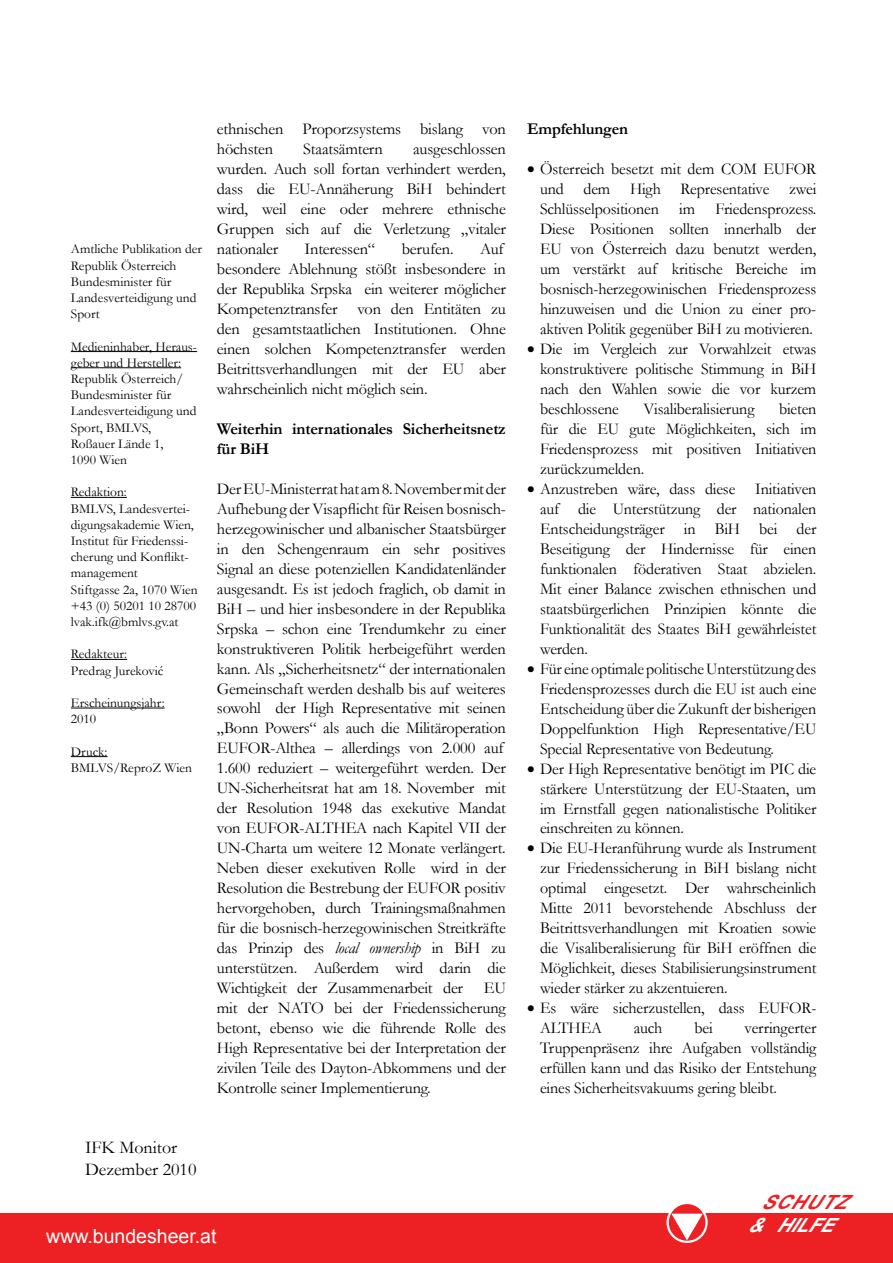
<style>
.page{position:relative;width:893px;height:1263px;background:#fff}
.page>*{position:absolute;margin:0;border:0;box-sizing:border-box;transform-origin:0 0}
.t1{font:19.5px "Arial";color:#fff}
.t2{font:italic 700 19.5px "Arial";color:#ed2024}
.t3{font:italic 700 19.5px "Arial";color:#fff}
.t4{font:18px/21.6px "Garamond";color:#000}
.t5{font:16.5px/20px "Garamond";letter-spacing:-.01em;color:#000;text-align:justify}
.t6{font:700 16.5px/20px "Garamond";letter-spacing:-.01em;color:#000}
.t7{font:13.5px/16.2px "Garamond";color:#000}
.s1{font-style:italic}
</style>
<div class="page">
<hr style="left:71px;top:351px;width:126px;height:1px;background:#000">
<hr style="left:71px;top:367px;width:110px;height:1px;background:#000">
<hr style="left:71px;top:497px;width:56px;height:1px;background:#000">
<hr style="left:71px;top:659px;width:56px;height:1px;background:#000">
<hr style="left:71px;top:708px;width:94px;height:1px;background:#000">
<hr style="left:71px;top:756px;width:37px;height:1px;background:#000">
<div style="left:0;top:1214px;width:893px;height:49px;background:#ed2024"></div>
<svg style="left:668px;top:1203px;width:38px;height:39px"></svg>
<div style="left:666px;top:1202px;width:42px;height:41px;border:2px solid #fff;border-radius:50%"></div>
<svg style="left:671px;top:1214px;width:32px;height:26px"></svg>
<p class="t7" style="left:71px;top:241px;width:133px">Amtliche Publikation der<br>Republik Österreich<br>Bundesminister für<br>Landesverteidigung und<br>Sport</p>
<p class="t7" style="left:71px;top:338px;width:128px">Medieninhaber, Heraus&shy;geber und Hersteller:<br>Republik Österreich/<br>Bundesminister für<br>Landesverteidigung und<br>Sport, BMLVS,<br>Roßauer Lände 1,<br>1090 Wien</p>
<p class="t7" style="left:71px;top:484px;width:128px">Redaktion:<br>BMLVS, Landesvertei&shy;digungsakademie Wien,<br>Institut für Friedenssi&shy;cherung und Konflikt&shy;management<br>Stiftgasse 2a, 1070 Wien +43 (0) 50201 10 28700 lvak.ifk@bmlvs.gv.at</p>
<p class="t7" style="left:71px;top:646px;width:94px">Redakteur:<br>Predrag Jureković</p>
<p class="t7" style="left:71px;top:694px;width:95px">Erscheinungsjahr:<br>2010</p>
<p class="t7" style="left:71px;top:743px;width:123px">Druck:<br>BMLVS/ReproZ Wien</p>
<p class="t5" style="left:217px;top:118px;width:291px">ethnischen Proporzsystems bislang von höchsten</p>
<p class="t5" style="left:217px;top:138px;width:291px;text-indent:196px">ausgeschlossen wurden. Auch soll fortan verhindert werden, dass die EU-Annäherung BiH behindert wird, weil eine oder mehrere ethnische Gruppen sich auf die Verletzung „vitaler nationaler</p>
<p class="t5" style="left:303px;top:138px;width:81px">Staatsämtern</p>
<p class="t5" style="left:305px;top:238px;width:72px">Interessen“</p>
<p class="t5" style="left:402px;top:238px;width:53px">berufen.</p>
<p class="t5" style="left:217px;top:238px;width:291px;text-align:left;text-indent:263px">Auf besondere Ablehnung stößt insbesondere in der Republika Srpska ein weiterer möglicher Kompetenztransfer von den Entitäten zu den gesamtstaatlichen Institutionen. Ohne einen solchen Kompetenztransfer werden Beitrittsverhandlungen mit der EU aber wahrscheinlich nicht möglich sein.</p>
<p class="t6" style="left:217px;top:419px;width:291px">Weiterhin internationales Sicherheitsnetz für BiH</p>
<p class="t5" style="left:217px;top:478px;width:291px;text-align:left">Der EU-Ministerrat hat am 8. November mit der Aufhebung der Visapflicht für Reisen bosnisch&shy;herzegowinischer und albanischer Staatsbürger in den Schengenraum ein sehr positives Signal an diese potenziellen Kandidatenländer ausgesandt. Es ist jedoch fraglich, ob damit in BiH – und hier insbesondere in der Republika Srpska – schon eine Trendumkehr zu einer konstruktiveren Politik herbeigeführt werden kann. Als „Sicherheitsnetz“ der internationalen Gemeinschaft werden deshalb bis auf weiteres sowohl der High Representative mit seinen „Bonn Powers“ als auch die Militäroperation EUFOR-Althea – allerdings von 2.000 auf 1.600 reduziert – weitergeführt werden. Der UN-Sicherheitsrat hat am 18. November mit der Resolution 1948 das exekutive Mandat von EUFOR-ALTHEA nach Kapitel VII der UN-Charta um weitere 12 Monate verlängert.<br>Neben dieser exekutiven Rolle wird in der Resolution die Bestrebung der EUFOR positiv hervorgehoben, durch Trainingsmaßnahmen für die bosnisch-herzegowinischen Streitkräfte das Prinzip des <span class="s1">local ownership</span> in BiH zu unterstützen. Außerdem wird darin die Wichtigkeit der Zusammenarbeit der</p>
<p class="t5" style="left:217px;top:978px;width:291px;text-indent:267px">EU mit der NATO bei der Friedenssicherung betont, ebenso wie die führende Rolle des High Representative bei der Interpretation der zivilen Teile des Dayton-Abkommens und der Kontrolle seiner Implementierung.</p>
<p class="t4" style="left:85px;top:1136px;width:113px">IFK Monitor<br>Dezember 2010</p>
<p class="t1" style="left:46px;top:1223px;width:172px">www.bundesheer.at</p>
<p class="t6" style="left:527px;top:119px;width:102px">Empfehlungen</p>
<p class="t5" style="left:540px;top:158px;width:278px;text-indent:-13px">• Österreich besetzt mit dem COM EUFOR und dem High Representative zwei Schlüsselpositionen im Friedensprozess.<br>Diese Positionen sollten innerhalb der EU von Österreich dazu benutzt werden, um verstärkt auf kritische Bereiche im bosnisch-herzegowinischen Friedensprozess hinzuweisen und die Union zu einer pro&shy;aktiven Politik gegenüber BiH zu motivieren.</p>
<p class="t5" style="left:540px;top:338px;width:278px;text-indent:-13px">• Die im Vergleich zur Vorwahlzeit etwas konstruktivere politische Stimmung in BiH nach den Wahlen sowie die vor kurzem beschlossene</p>
<p class="t5" style="left:540px;top:398px;width:278px;text-indent:239px">bieten für die EU gute Möglichkeiten, sich im Friedensprozess mit positiven Initiativen zurückzumelden.</p>
<p class="t5" style="left:540px;top:478px;width:278px;text-indent:-13px">• Anzustreben wäre, dass diese Initiativen auf die Unterstützung der nationalen Entscheidungsträger in BiH bei der Beseitigung der Hindernisse für einen funktionalen föderativen Staat abzielen.<br>Mit einer Balance zwischen ethnischen und staatsbürgerlichen Prinzipien könnte die Funktionalität des Staates BiH gewährleistet werden.</p>
<p class="t5" style="left:540px;top:658px;width:278px;text-indent:-13px">• Für eine optimale politische Unterstützung des Friedensprozesses durch die EU ist auch eine Entscheidung über die Zukunft der bisherigen Doppelfunktion High Representative/EU Special Representative von Bedeutung.</p>
<p class="t5" style="left:540px;top:758px;width:278px;text-indent:-13px">• Der High Representative benötigt im PIC die stärkere Unterstützung der EU-Staaten, um im Ernstfall gegen nationalistische Politiker einschreiten zu können.</p>
<p class="t5" style="left:540px;top:838px;width:278px;text-indent:-13px">• Die EU-Heranführung wurde als Instrument zur Friedenssicherung in BiH bislang nicht optimal eingesetzt. Der wahrscheinlich Mitte 2011 bevorstehende Abschluss der Beitrittsverhandlungen mit Kroatien sowie die Visaliberalisierung für BiH eröffnen die Möglichkeit, dieses Stabilisierungsinstrument wieder stärker zu akzentuieren.</p>
<p class="t5" style="left:540px;top:998px;width:278px;text-indent:-13px">• Es wäre sicherzustellen, dass EUFOR-<br>ALTHEA</p>
<p class="t5" style="left:643px;top:398px;width:113px">Visaliberalisierung</p>
<p class="t5" style="left:634px;top:1018px;width:30px">auch</p>
<p class="t5" style="left:694px;top:1018px;width:20px">bei</p>
<p class="t5" style="left:540px;top:1018px;width:278px;text-indent:205px">verringerter Truppenpräsenz ihre Aufgaben vollständig erfüllen kann und das Risiko der Entstehung eines Sicherheitsvakuums gering bleibt.</p>
<p class="t2" style="left:761px;top:1190px;width:104px">SCHUTZ</p>
<p class="t3" style="left:747px;top:1212px;width:104px">&amp;HILFE</p>
</div>
